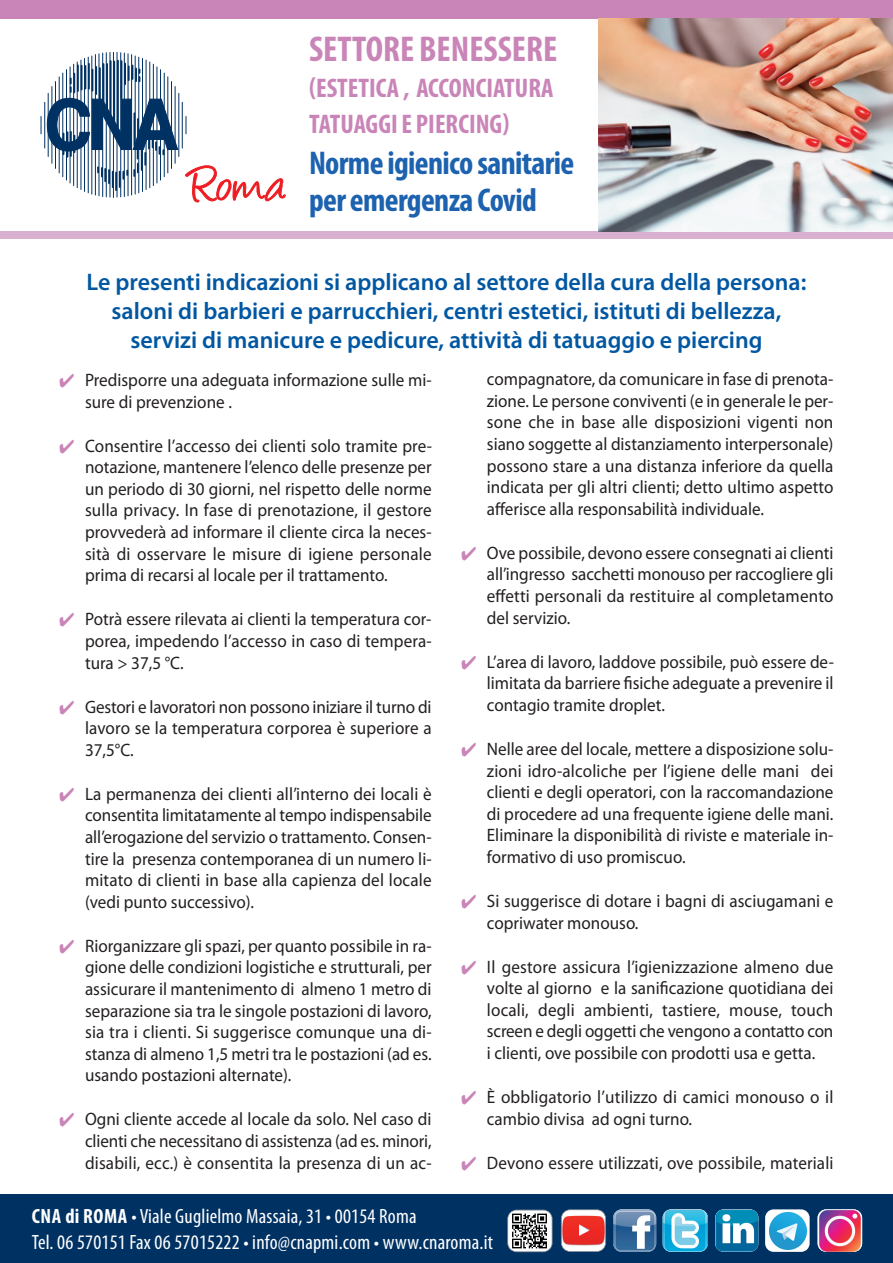
<style>
.page{position:relative;width:893px;height:1263px;background:#fff}
.page>*{position:absolute;margin:0;border:0;box-sizing:border-box;transform-origin:0 0}
.t1{font:700 condensed 36px "Myriad Pro";color:#ca85b8}
.t2{font:700 condensed 33px/37.5px "Myriad Pro";letter-spacing:-.02em;color:#1d62af}
.t3{font:700 condensed 27px/36px "Myriad Pro";color:#ca85b8}
.t4{font:600 24px/28.8px "Myriad Pro";color:#0157a2;text-align:center}
.t5{font:condensed 20.7px/25.5px "Myriad Pro";letter-spacing:.01em;color:#fff}
.t6{font:18px/21.6px "Myriad Pro";color:#231f20;text-align:justify;scale:.95 1}
.s1{color:#ca85b8}
.s2{font-weight:700}
</style>
<div class="page">
<hr style="left:892px;top:1194px;width:1px;height:69px;background:#003163">
<div style="left:1px;top:0;width:892px;height:18px;background:#ca85b8"></div>
<div style="left:1px;top:231px;width:892px;height:8px;background:#dab0d1"></div>
<div style="left:0;top:1194px;width:892px;height:69px;background:#003163"></div>
<svg style="left:36px;top:47px;width:155px;height:156px"></svg>
<svg style="left:186px;top:116px;width:1px;height:18px"></svg>
<hr style="left:73px;top:64px;width:1px;height:122px;background:#003163">
<hr style="left:77px;top:62px;width:1px;height:126px;background:#003163">
<hr style="left:81px;top:60px;width:1px;height:130px;background:#003163">
<hr style="left:84px;top:58px;width:1px;height:133px;background:#003163">
<hr style="left:88px;top:57px;width:1px;height:136px;background:#003163">
<hr style="left:92px;top:56px;width:1px;height:138px;background:#003163">
<hr style="left:95px;top:55px;width:1px;height:140px;background:#003163">
<hr style="left:99px;top:54px;width:1px;height:142px;background:#003163">
<hr style="left:102px;top:53px;width:1px;height:144px;background:#003163">
<hr style="left:106px;top:53px;width:1px;height:144px;background:#003163">
<hr style="left:110px;top:52px;width:1px;height:145px;background:#003163">
<hr style="left:113px;top:52px;width:1px;height:145px;background:#003163">
<hr style="left:182px;top:102px;width:1px;height:46px;background:#003163">
<hr style="left:179px;top:93px;width:1px;height:64px;background:#003163">
<hr style="left:153px;top:64px;width:1px;height:122px;background:#003163">
<hr style="left:150px;top:62px;width:1px;height:126px;background:#003163">
<hr style="left:146px;top:60px;width:1px;height:130px;background:#003163">
<hr style="left:142px;top:58px;width:1px;height:133px;background:#003163">
<hr style="left:139px;top:57px;width:1px;height:136px;background:#003163">
<hr style="left:135px;top:56px;width:1px;height:138px;background:#003163">
<hr style="left:131px;top:55px;width:1px;height:140px;background:#003163">
<hr style="left:128px;top:54px;width:1px;height:142px;background:#003163">
<hr style="left:124px;top:53px;width:1px;height:144px;background:#003163">
<hr style="left:120px;top:53px;width:1px;height:144px;background:#003163">
<hr style="left:117px;top:52px;width:1px;height:145px;background:#003163">
<hr style="left:77px;top:65px;width:2px;height:26px;background:#003163">
<hr style="left:88px;top:64px;width:2px;height:25px;background:#003163">
<hr style="left:103px;top:64px;width:1px;height:38px;background:#003163">
<hr style="left:106px;top:64px;width:2px;height:44px;background:#003163">
<hr style="left:110px;top:61px;width:2px;height:55px;background:#003163">
<hr style="left:113px;top:61px;width:2px;height:63px;background:#003163">
<hr style="left:117px;top:61px;width:2px;height:69px;background:#003163">
<hr style="left:124px;top:64px;width:2px;height:20px;background:#003163">
<hr style="left:121px;top:61px;width:1px;height:37px;background:#003163">
<svg style="left:41px;top:66px;width:138px;height:124px"></svg>
<svg style="left:185px;top:165px;width:101px;height:38px"></svg>
<img style="left:563px;top:1210px;width:41px;height:41px;border-radius:9px">
<div style="left:561px;top:1209px;width:45px;height:43px;border:2px solid #a1a3a6;border-radius:9px"></div>
<img style="left:508px;top:1210px;width:44px;height:41px;border-radius:9px">
<div style="left:507px;top:1210px;width:45px;height:42px;border:2px solid #a1a3a6;border-radius:9px"></div>
<img style="left:613px;top:1209px;width:43px;height:43px;border-radius:9px">
<img style="left:663px;top:1209px;width:45px;height:43px;border-radius:9px">
<img style="left:715px;top:1209px;width:43px;height:43px;border-radius:9px">
<div style="left:765px;top:1209px;width:45px;height:43px;background:#fff;border-radius:9px"></div>
<img style="left:770px;top:1212px;width:36px;height:37px">
<img style="left:818px;top:1209px;width:44px;height:43px;border-radius:9px">
<img style="left:599px;top:19px;width:294px;height:213px">
<h1 class="t1" style="left:309px;top:37px;width:250px">SETTORE BENESSERE</h1>
<h3 class="t3" style="left:309px;top:73px;width:246px">(ESTETICA , ACCONCIATURA<br>TATUAGGIE PIERCING)</h3>
<h2 class="t2" style="left:309px;top:147px;width:267px">Norme igienico sanitarie per emergenza Covid</h2>
<h3 class="t4" style="left:87px;top:270px;width:721px">Le presenti indicazioni si applicano al settore della cura della persona: saloni di barbieri e parrucchieri, centri estetici, istituti di bellezza, servizi di manicure e pedicure, attività di tatuaggio e piercing</h3>
<p class="t6" style="left:85px;top:371px;width:366px;text-indent:-26px"><span class="s1">✔</span> Predisporre una adeguata informazione sulle mi&shy;sure di prevenzione .</p>
<p class="t6" style="left:85px;top:436px;width:367px;text-indent:-26px"><span class="s1">✔</span> Consentire l’accesso dei clienti solo tramite pre&shy;notazione, mantenere l’elenco delle presenze per un periodo di 30 giorni, nel rispetto delle norme sulla privacy. In fase di prenotazione, il gestore provvederà ad informare il cliente circa la neces&shy;sità di osservare le misure di igiene personale prima di recarsi al locale per il trattamento.</p>
<p class="t6" style="left:85px;top:610px;width:366px;text-indent:-26px"><span class="s1">✔</span> Potrà essere rilevata ai clienti la temperatura cor&shy;porea, impedendo l’accesso in caso di tempera&shy;tura &gt; 37,5 °C.</p>
<p class="t6" style="left:85px;top:697px;width:366px;text-indent:-26px"><span class="s1">✔</span> Gestori e lavoratori non possono iniziare il turno di lavoro se la temperatura corporea è superiore a 37,5°C.</p>
<p class="t6" style="left:85px;top:784px;width:366px;text-indent:-26px"><span class="s1">✔</span> La permanenza dei clienti all’interno dei locali è consentita limitatamente al tempo indispensabile all’erogazione del servizio o trattamento. Consen&shy;tire la presenza contemporanea di un numero li&shy;mitato di clienti in base alla capienza del locale (vedi punto successivo).</p>
<p class="t6" style="left:85px;top:936px;width:366px;text-indent:-26px"><span class="s1">✔</span> Riorganizzare gli spazi, per quanto possibile in ra&shy;gione delle condizioni logistiche e strutturali, per assicurare il mantenimento di almeno 1 metro di separazione sia tra le singole postazioni di lavoro, sia tra i clienti. Si suggerisce comunque una di&shy;stanza di almeno 1,5 metri tra le postazioni (ad es. usando postazioni alternate).</p>
<p class="t6" style="left:85px;top:1110px;width:366px;text-indent:-26px"><span class="s1">✔</span> Ogni cliente accede al locale da solo. Nel caso di clienti che necessitano di assistenza (ad es. minori, disabili, ecc.) è consentita la presenza di un ac-</p>
<p class="t6" style="left:487px;top:370px;width:366px">compagnatore, da comunicare in fase di prenota&shy;zione. Le persone conviventi (e in generale le per&shy;sone che in base alle disposizioni vigenti non siano soggette al distanziamento interpersonale) possono stare a una distanza inferiore da quella indicata per gli altri clienti; detto ultimo aspetto afferisce alla responsabilità individuale.</p>
<p class="t6" style="left:487px;top:543px;width:366px;text-indent:-26px"><span class="s1">✔</span> Ove possibile, devono essere consegnati ai clienti all’ingresso sacchetti monouso per raccogliere gli effetti personali da restituire al completamento del servizio.</p>
<p class="t6" style="left:487px;top:652px;width:367px;text-indent:-26px"><span class="s1">✔</span> L’area di lavoro, laddove possibile, può essere de&shy;limitata da barriere fisiche adeguate a prevenire il contagio tramite droplet.</p>
<p class="t6" style="left:487px;top:739px;width:366px;text-indent:-26px"><span class="s1">✔</span> Nelle aree del locale, mettere a disposizione solu&shy;zioni idro-alcoliche per l’igiene delle mani dei clienti e degli operatori, con la raccomandazione di procedere ad una frequente igiene delle mani.<br>Eliminare la disponibilità di riviste e materiale in&shy;formativo di uso promiscuo.</p>
<p class="t6" style="left:487px;top:891px;width:366px;text-indent:-26px"><span class="s1">✔</span> Si suggerisce di dotare i bagni di asciugamani e copriwater monouso.</p>
<p class="t6" style="left:487px;top:957px;width:366px;text-indent:-26px"><span class="s1">✔</span> Il gestore assicura l’igienizzazione almeno due volte al giorno e la sanificazione quotidiana dei locali, degli ambienti, tastiere, mouse, touch screen e degli oggetti che vengono a contatto con i clienti, ove possibile con prodotti usa e getta.</p>
<p class="t6" style="left:487px;top:1087px;width:366px;text-indent:-26px"><span class="s1">✔</span> È obbligatorio l’utilizzo di camici monouso o il cambio divisa ad ogni turno.</p>
<p class="t6" style="left:461px;top:1153px;width:393px"><span class="s1">✔</span> Devono essere utilizzati, ove possibile, materiali</p>
<p class="t5" style="left:32px;top:1205px;width:463px"><span class="s2">CNA di ROMA</span> • Viale Guglielmo Massaia, 31 • 00154 Roma<br>Tel. 06 570151 Fax 06 57015222 • info@cnapmi.com • www.cnaroma.it</p>
</div>
